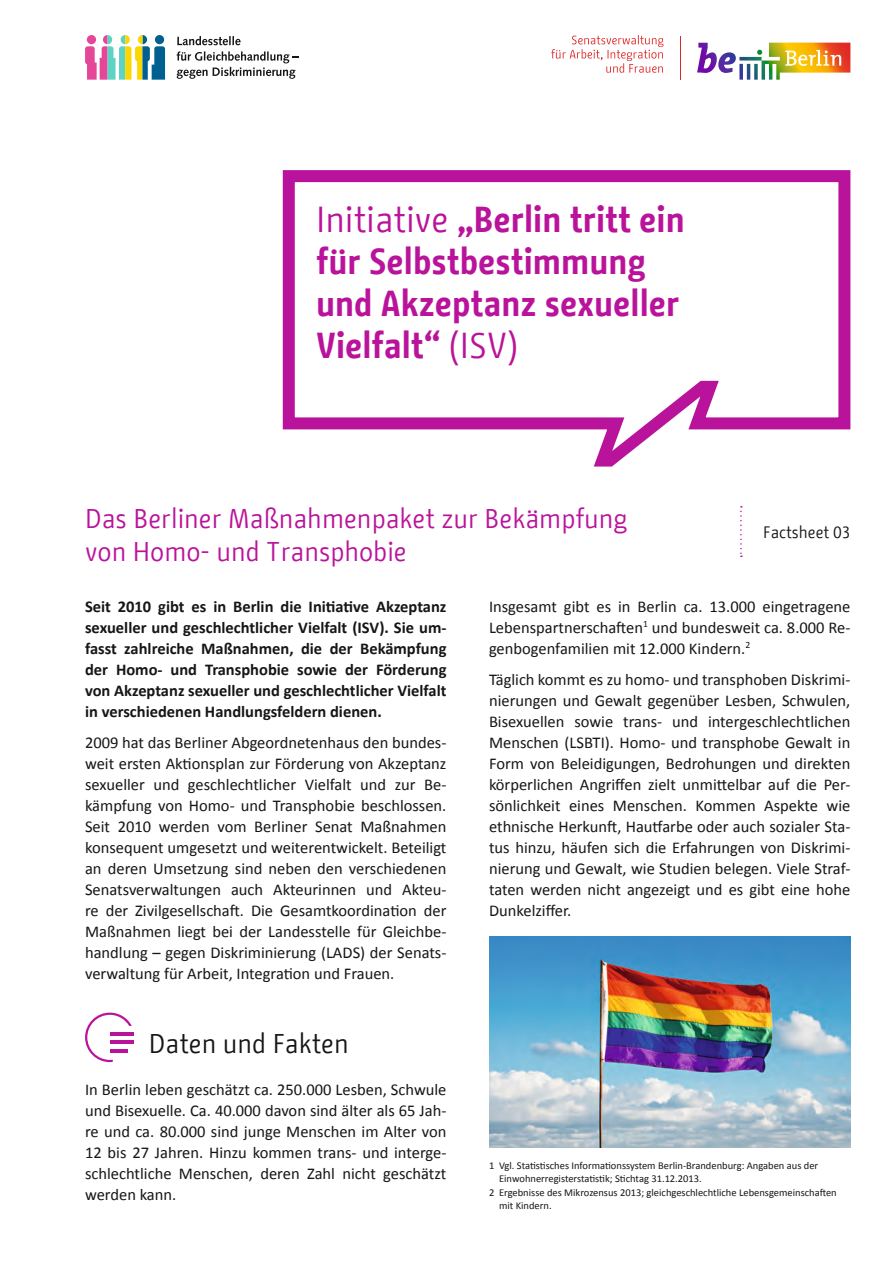
<style>
.page{position:relative;width:893px;height:1263px;background:#fff}
.page>*{position:absolute;margin:0;border:0;box-sizing:border-box;transform-origin:0 0}
.t1{font:700 36px/42px "BMF Change";color:#ba139b}
.t2{font:27px/33px "BMF Change";color:#ba139b}
.t3{font:27px "BMF Change";color:#151616}
.t4{font:16.5px/21px "Calibri";color:#151616;text-align:justify}
.t5{font:700 16.5px/21px "Calibri";color:#151616;text-align:justify}
.t6{font:16.5px "BMF Change";color:#151616}
.t7{font:10.5px/13.5px "Calibri";color:#151616}
.s1{font-weight:400}
</style>
<div class="page">
<svg style="left:740px;top:506px;width:2px;height:51px"></svg>
<svg style="left:85px;top:35px;width:80px;height:45px"></svg>
<div style="left:155px;top:35px;width:9px;height:9px;background:#006190;border-radius:50%"></div>
<svg style="left:177px;top:51px;width:122px;height:28px"></svg>
<svg style="left:177px;top:36px;width:64px;height:9px"></svg>
<hr style="left:680px;top:36px;width:1px;height:44px;background:#df2725">
<svg style="left:551px;top:35px;width:113px;height:38px"></svg>
<img style="left:697px;top:43px;width:153px;height:37px">
<svg style="left:282px;top:170px;width:569px;height:297px"></svg>
<img style="left:489px;top:937px;width:362px;height:211px">
<svg style="left:85px;top:1013px;width:47px;height:49px"></svg>
<hr style="left:110px;top:1032px;width:24px;height:4px;background:#ba139b">
<hr style="left:110px;top:1041px;width:24px;height:3px;background:#ba139b">
<hr style="left:111px;top:1049px;width:17px;height:4px;background:#ba139b">
<h1 class="t1" style="left:316px;top:198px;width:370px"><span class="s1">Initiative</span> „Berlin tritt ein für Selbstbestimmung und Akzeptanz sexueller<br>Vielfalt“ <span class="s1">(ISV)</span></h1>
<h2 class="t2" style="left:85px;top:502px;width:544px">Das Berliner Maßnahmenpaket zur Bekämpfung von Homo- und Transphobie</h2>
<p class="t5" style="left:85px;top:596px;width:363px">Seit 2010 gibt es in Berlin die Initiative Akzeptanz sexueller und geschlechtlicher Vielfalt (ISV). Sie um&shy;fasst zahlreiche Maßnahmen, die der Bekämpfung der Homo- und Transphobie sowie der Förderung von Akzeptanz sexueller und geschlechtlicher Vielfalt in verschiedenen Handlungsfeldern dienen.</p>
<p class="t4" style="left:85px;top:732px;width:363px">2009 hat das Berliner Abgeordnetenhaus den bundes&shy;weit ersten Aktionsplan zur Förderung von Akzeptanz sexueller und geschlechtlicher Vielfalt und zur Be&shy;kämpfung von Homo- und Transphobie beschlossen.<br>Seit 2010 werden vom Berliner Senat Maßnahmen konsequent umgesetzt und weiterentwickelt. Beteiligt an deren Umsetzung sind neben den verschiedenen Senatsverwaltungen auch Akteurinnen und Akteu&shy;re der Zivilgesellschaft. Die Gesamtkoordination der Maßnahmen liegt bei der Landesstelle für Gleichbe&shy;handlung – gegen Diskriminierung (LADS) der Senats&shy;verwaltung für Arbeit, Integration und Frauen.</p>
<p class="t6" style="left:763px;top:520px;width:89px">Factsheet 03</p>
<p class="t4" style="left:489px;top:596px;width:363px">Insgesamt gibt es in Berlin ca. 13.000 eingetragene<br>Lebenspartnerschaften<sup>1</sup> und bundesweit ca. 8.000 Re-</p>
<p class="t4" style="left:489px;top:638px;width:263px">genbogenfamilien mit 12.000 Kindern.<sup>2</sup></p>
<p class="t4" style="left:489px;top:669px;width:363px">Täglich kommt es zu homo- und transphoben Diskrimi&shy;nierungen und Gewalt gegenüber Lesben, Schwulen, Bisexuellen sowie trans- und intergeschlechtlichen Menschen (LSBTI). Homo- und transphobe Gewalt in Form von Beleidigungen, Bedrohungen und direkten körperlichen Angriffen zielt unmittelbar auf die Per&shy;sönlichkeit eines Menschen. Kommen Aspekte wie ethnische Herkunft, Hautfarbe oder auch sozialer Sta&shy;tus hinzu, häufen sich die Erfahrungen von Diskrimi&shy;nierung und Gewalt, wie Studien belegen. Viele Straf&shy;taten werden nicht angezeigt und es gibt eine hohe Dunkelziffer.</p>
<h3 class="t3" style="left:149px;top:1024px;width:201px">Daten und Fakten</h3>
<p class="t4" style="left:85px;top:1079px;width:363px">In Berlin leben geschätzt ca. 250.000 Lesben, Schwule und Bisexuelle. Ca. 40.000 davon sind älter als 65 Jah&shy;re und ca. 80.000 sind junge Menschen im Alter von 12 bis 27 Jahren. Hinzu kommen trans- und interge&shy;schlechtliche Menschen, deren Zahl nicht geschätzt werden kann.</p>
<p class="t7" style="left:499px;top:1158px;width:321px;text-indent:-10px">1 Vgl. Statistisches Informationssystem Berlin-Brandenburg: Angaben aus der<br>Einwohnerregisterstatistik; Stichtag 31.12.2013.</p>
<p class="t7" style="left:499px;top:1185px;width:339px;text-indent:-10px">2 Ergebnisse des Mikrozensus 2013; gleichgeschlechtliche Lebensgemeinschaften mit Kindern.</p>
</div>
